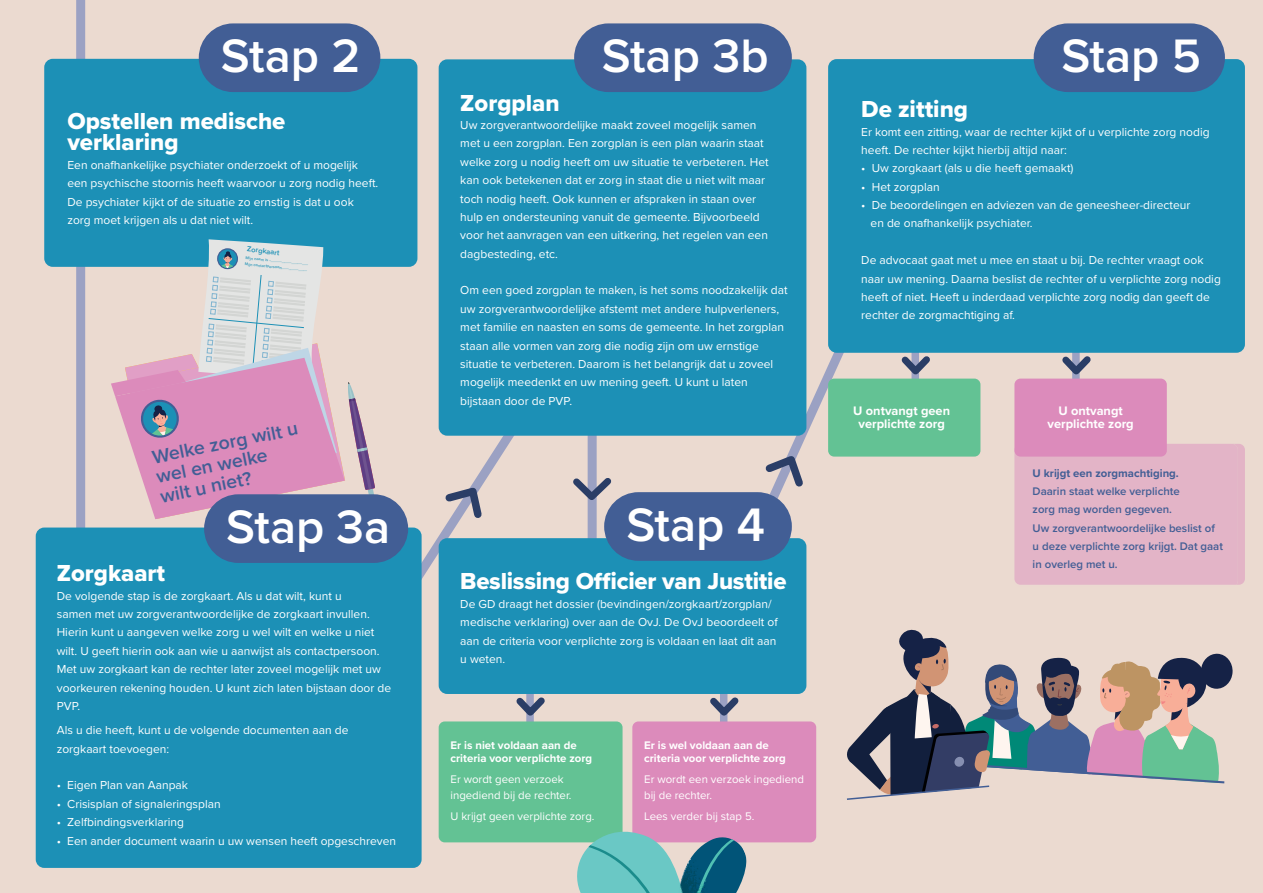
<style>
.page{position:relative;width:1263px;height:893px;background:#ebdad0}
.page>*{position:absolute;margin:0;border:0;box-sizing:border-box;transform-origin:0 0}
.t1{font:600 48.75px "Proxima Nova";color:#fff}
.t2{font:24px/21.5px "Proxima Nova Extrabld";color:#fff}
.t3{font:600 19.5px/20px "Proxima Nova";color:#425e95}
.t4{font:700 12.75px/13px "Proxima Nova";color:#fff;text-align:center}
.t5{font:12px/18.3px "Proxima Nova";color:#fff}
.t6{font:600 11.4px/18.5px "Proxima Nova";color:#425e95}
.t7{font:11.4px/16.5px "Proxima Nova";color:#fff}
.t8{font:700 11.4px/13.5px "Proxima Nova";color:#fff}
.t9{font:700 11.4px "Proxima Nova";color:#425e95}
.t10{font:600 7.5px "Proxima Nova";color:#1c90b6}
.t11{font:500 4.05px/6.3px "Proxima Nova";color:#1c90b6}
</style>
<div class="page">
<div style="left:588px;top:424px;width:9px;height:127px;background:#9ba1c3"></div>
<div style="left:439px;top:59px;width:367px;height:377px;background:#1c90b6;border-radius:9px"></div>
<div style="left:574px;top:23px;width:218px;height:69px;background:#425e95;border-radius:34px"></div>
<svg style="left:395px;top:402px;width:140px;height:204px"></svg>
<div style="left:76px;top:0;width:9px;height:551px;background:#9ba1c3"></div>
<div style="left:1014px;top:444px;width:231px;height:141px;background:#e3b4c7"></div>
<svg style="left:895px;top:353px;width:41px;height:26px"></svg>
<svg style="left:1056px;top:353px;width:41px;height:26px"></svg>
<div style="left:828px;top:379px;width:152px;height:78px;background:#63c294;border-radius:6px"></div>
<div style="left:1014px;top:379px;width:153px;height:78px;background:#dc8bbb;border-radius:6px"></div>
<div style="left:828px;top:59px;width:417px;height:294px;background:#1c90b6;border-radius:9px"></div>
<div style="left:1034px;top:23px;width:191px;height:69px;background:#425e95;border-radius:34px"></div>
<div style="left:44px;top:59px;width:373px;height:208px;background:#1c90b6;border-radius:9px"></div>
<div style="left:199px;top:23px;width:181px;height:69px;background:#425e95;border-radius:34px"></div>
<svg style="left:111px;top:239px;width:264px;height:280px"></svg>
<div style="left:36px;top:528px;width:386px;height:340px;background:#1c90b6;border-radius:9px"></div>
<div style="left:204px;top:494px;width:204px;height:69px;background:#425e95;border-radius:34px"></div>
<svg style="left:516px;top:694px;width:29px;height:27px"></svg>
<svg style="left:710px;top:694px;width:29px;height:27px"></svg>
<div style="left:439px;top:721px;width:183px;height:121px;background:#63c294;border-radius:6px"></div>
<div style="left:632px;top:721px;width:184px;height:121px;background:#dc8bbb;border-radius:6px"></div>
<div style="left:439px;top:538px;width:367px;height:156px;background:#1c90b6;border-radius:9px"></div>
<svg style="left:571px;top:828px;width:176px;height:65px"></svg>
<div style="left:604px;top:492px;width:188px;height:69px;background:#425e95;border-radius:34px"></div>
<svg style="left:573px;top:472px;width:44px;height:34px"></svg>
<svg style="left:732px;top:332px;width:123px;height:243px"></svg>
<svg style="left:847px;top:629px;width:386px;height:171px"></svg>
<h1 class="t1" style="left:221px;top:20px;width:141px">Stap 2</h1>
<h2 class="t2" style="left:67px;top:110px;width:219px">Opstellen medische verklaring</h2>
<p class="t5" style="left:67px;top:155px;width:312px">Een onafhankelijke psychiater onderzoekt of u mogelijk een psychische stoornis heeft waarvoor u zorg nodig heeft.<br>De psychiater kijkt of de situatie zo ernstig is dat u ook zorg moet krijgen als u dat niet wilt.</p>
<p class="t10" style="left:248px;top:244px;width:34px;rotate:6deg">Zorgkaart</p>
<p class="t11" style="left:246px;top:255px;width:64px;rotate:5deg">Mijn naam is ........................................<br>Mijn contactpersoon..........................</p>
<h3 class="t3" style="left:150px;top:446px;width:149px;rotate:-11deg">Welke zorg wilt u wel en welke wilt u niet?</h3>
<h1 class="t1" style="left:226px;top:490px;width:165px">Stap 3a</h1>
<h2 class="t2" style="left:57px;top:562px;width:110px">Zorgkaart</h2>
<p class="t5" style="left:57px;top:586px;width:336px">De volgende stap is de zorgkaart. Als u dat wilt, kunt u<br>samen met uw zorgverantwoordelijke de zorgkaart invullen.<br>Hierin kunt u aangeven welke zorg u wel wilt en welke u niet wilt. U geeft hierin ook aan wie u aanwijst als contactpersoon.<br>Met uw zorgkaart kan de rechter later zoveel mogelijk met uw voorkeuren rekening houden. U kunt zich laten bijstaan door de PVP.</p>
<p class="t5" style="left:57px;top:721px;width:293px">Als u die heeft, kunt u de volgende documenten aan de zorgkaart toevoegen:</p>
<p class="t5" style="left:57px;top:776px;width:133px">• Eigen Plan van Aanpak</p>
<p class="t5" style="left:57px;top:794px;width:165px">• Crisisplan of signaleringsplan</p>
<p class="t5" style="left:57px;top:812px;width:129px">• Zelfbindingsverklaring</p>
<p class="t5" style="left:57px;top:831px;width:341px">• Een ander document waarin u uw wensen heeft opgeschreven</p>
<h1 class="t1" style="left:602px;top:20px;width:168px">Stap 3b</h1>
<h2 class="t2" style="left:460px;top:92px;width:101px">Zorgplan</h2>
<p class="t5" style="left:460px;top:115px;width:310px">Uw zorgverantwoordelijke maakt zoveel mogelijk samen met u een zorgplan. Een zorgplan is een plan waarin staat welke zorg u nodig heeft om uw situatie te verbeteren. Het kan ook betekenen dat er zorg in staat die u niet wilt maar toch nodig heeft. Ook kunnen er afspraken in staan over hulp en ondersteuning vanuit de gemeente. Bijvoorbeeld voor het aanvragen van een uitkering, het regelen van een dagbesteding, etc.</p>
<p class="t5" style="left:460px;top:281px;width:329px">Om een goed zorgplan te maken, is het soms noodzakelijk dat uw zorgverantwoordelijke afstemt met andere hulpverleners, met familie en naasten en soms de gemeente. In het zorgplan staan alle vormen van zorg die nodig zijn om uw ernstige situatie te verbeteren. Daarom is het belangrijk dat u zoveel mogelijk meedenkt en uw mening geeft. U kunt u laten bijstaan door de PVP.</p>
<h1 class="t1" style="left:626px;top:488px;width:140px">Stap 4</h1>
<h2 class="t2" style="left:460px;top:570px;width:328px">Beslissing Officier van Justitie</h2>
<p class="t5" style="left:460px;top:594px;width:319px">De GD draagt het dossier (bevindingen/zorgkaart/zorgplan/ medische verklaring) over aan de OvJ. De OvJ beoordeelt of aan de criteria voor verplichte zorg is voldaan en laat dit aan u weten.</p>
<p class="t8" style="left:450px;top:738px;width:143px">Er is niet voldaan aan de criteria voor verplichte zorg</p>
<p class="t7" style="left:450px;top:770px;width:122px">Er wordt geen verzoek ingediend bij de rechter.</p>
<p class="t7" style="left:450px;top:807px;width:146px">U krijgt geen verplichte zorg.</p>
<p class="t8" style="left:644px;top:738px;width:143px">Er is wel voldaan aan de criteria voor verplichte zorg</p>
<p class="t7" style="left:644px;top:770px;width:161px">Er wordt een verzoek ingediend bij de rechter.</p>
<p class="t7" style="left:644px;top:807px;width:112px">Lees verder bij stap 5.</p>
<h1 class="t1" style="left:1061px;top:20px;width:141px">Stap 5</h1>
<h2 class="t2" style="left:861px;top:98px;width:108px">De zitting</h2>
<p class="t5" style="left:861px;top:122px;width:350px">Er komt een zitting, waar de rechter kijkt of u verplichte zorg nodig heeft. De rechter kijkt hierbij altijd naar:</p>
<p class="t5" style="left:861px;top:159px;width:214px">• Uw zorgkaart (als u die heeft gemaakt)</p>
<p class="t5" style="left:861px;top:177px;width:80px">• Het zorgplan</p>
<p class="t5" style="left:870px;top:195px;width:321px;text-indent:-9px">• De beoordelingen en adviezen van de geneesheer-directeur en de onafhankelijk psychiater.</p>
<p class="t5" style="left:861px;top:250px;width:361px">De advocaat gaat met u mee en staat u bij. De rechter vraagt ook naar uw mening. Daarna beslist de rechter of u verplichte zorg nodig heeft of niet. Heeft u inderdaad verplichte zorg nodig dan geeft de rechter de zorgmachtiging af.</p>
<p class="t4" style="left:853px;top:404px;width:98px">U ontvangt geen verplichte zorg</p>
<p class="t4" style="left:1047px;top:404px;width:88px">U ontvangt verplichte zorg</p>
<p class="t9" style="left:1033px;top:464px;width:148px">U krijgt een zorgmachtiging.</p>
<p class="t6" style="left:1033px;top:482px;width:192px">Daarin staat welke verplichte<br>zorg mag worden gegeven.<br>Uw zorgverantwoordelijke beslist of u deze verplichte zorg krijgt. Dat gaat in overleg met u.</p>
</div>
